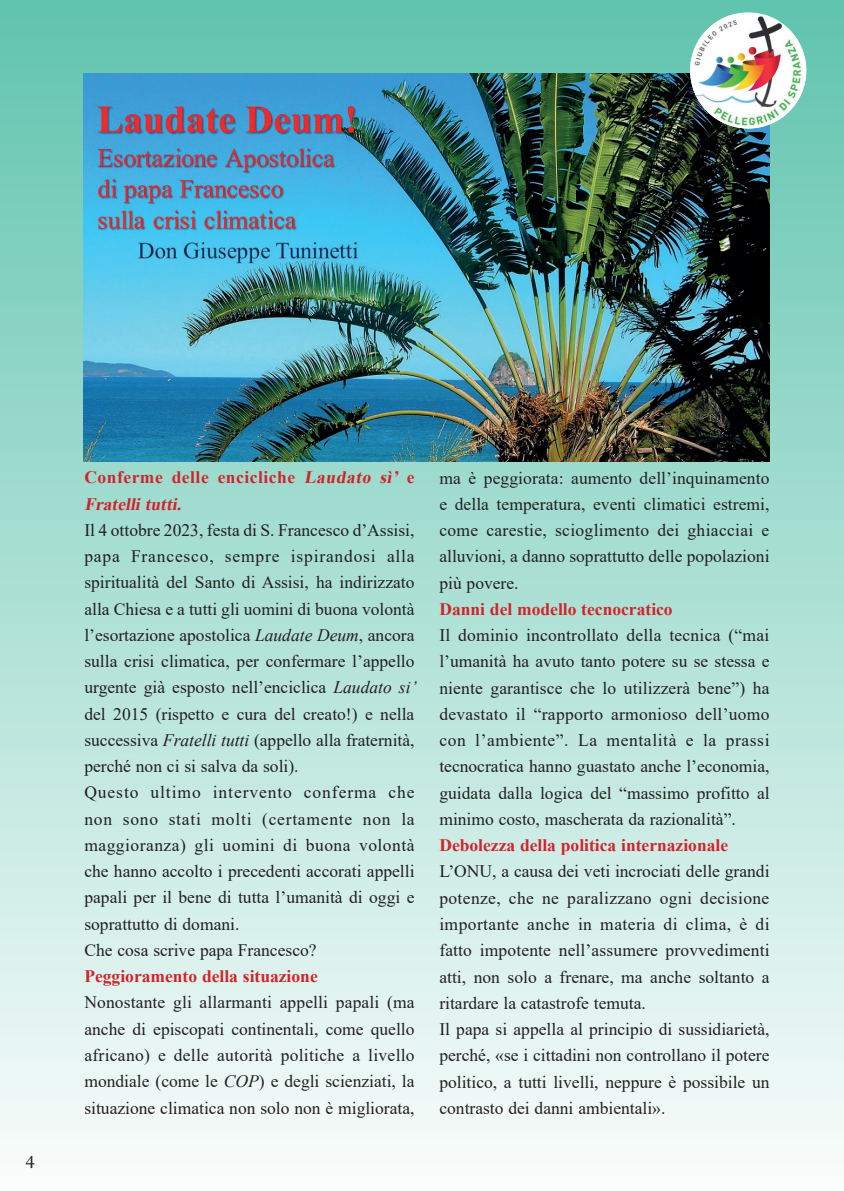
<style>
.page{position:relative;width:844px;height:1191px;background:#fff}
.page>*{position:absolute;margin:0;border:0;box-sizing:border-box;transform-origin:0 0}
.t1{font:17.5px/26.2px "Times New Roman";color:#231f20;text-align:justify}
.t2{font:700 17.5px "Times New Roman";color:#d1232a}
.t3{font:700 17.5px/26.2px "Times New Roman";letter-spacing:.03em;color:#d1232a}
.t4{font:17.5px "Life";color:#231f20}
.s1{font-style:italic}
</style>
<div class="page">
<div style="left:0;top:0;width:843px;height:1191px;background:linear-gradient(to bottom,#60c4ae,#fafdfc)"></div>
<img style="left:83px;top:74px;width:686px;height:387px">
<img style="left:690px;top:15px;width:116px;height:113px">
<p class="t4" style="left:26px;top:1151px;width:11px">4</p>
<p class="t3" style="left:84px;top:464px;width:331px">Conferme delle encicliche <span class="s1">Laudato sì’</span> e<br><span class="s1">Fratellitutti.</span></p>
<p class="t1" style="left:84px;top:516px;width:333px;text-align:left">Il 4 ottobre 2023, festa di S. Francesco d’Assisi, papa Francesco, sempre ispirandosi alla spiritualità del Santo di Assisi, ha indirizzato alla Chiesa e a tutti gli uomini di buona volontà l’esortazione apostolica <span class="s1">Laudate Deum</span>, ancora sulla crisi climatica, per confermare l’appello urgente già esposto nell’enciclica <span class="s1">Laudato si’ </span>del 2015 (rispetto e cura del creato!) e nella successiva <span class="s1">Fratelli tutti</span> (appello alla fraternità, perché non ci si salva da soli).<br>Questo ultimo intervento conferma che non sono stati molti (certamente non la maggioranza) gli uomini di buona volontà che hanno accolto i precedenti accorati appelli papali per il bene di tutta l’umanità di oggi e soprattutto di domani.<br>Che cosa scrive papa Francesco?</p>
<p class="t2" style="left:84px;top:963px;width:235px">Peggioramento della situazione</p>
<p class="t1" style="left:84px;top:989px;width:332px">Nonostante gli allarmanti appelli papali (ma anche di episcopati continentali, come quello africano) e delle autorità politiche a livello mondiale (come le <span class="s1">COP</span>) e degli scienziati, la situazione climatica non solo non è migliorata,</p>
<p class="t1" style="left:439px;top:464px;width:331px">ma è peggiorata: aumento dell’inquinamento e della temperatura, eventi climatici estremi, come carestie, scioglimento dei ghiacciai e alluvioni, a danno soprattutto delle popolazioni più povere.</p>
<p class="t2" style="left:439px;top:596px;width:235px">Danni del modello tecnocratico</p>
<p class="t1" style="left:439px;top:621px;width:332px">Il dominio incontrollato della tecnica (“mai l’umanità ha avuto tanto potere su se stessa e niente garantisce che lo utilizzerà bene”) ha devastato il “rapporto armonioso dell’uomo con l’ambiente”. La mentalità e la prassi tecnocratica hanno guastato anche l’economia, guidata dalla logica del “massimo profitto al minimo costo, mascherata da razionalità”.</p>
<p class="t2" style="left:439px;top:832px;width:290px">Debolezza della politica internazionale</p>
<p class="t1" style="left:439px;top:858px;width:331px;text-align:left">L’ONU, a causa dei veti incrociati delle grandi potenze, che ne paralizzano ogni decisione importante anche in materia di clima, è di fatto impotente nell’assumere provvedimenti atti, non solo a frenare, ma anche soltanto a ritardare la catastrofe temuta.<br>Il papa si appella al principio di sussidiarietà, perché, «se i cittadini non controllano il potere politico, a tutti livelli, neppure è possibile un contrasto dei danni ambientali».</p>
</div>
